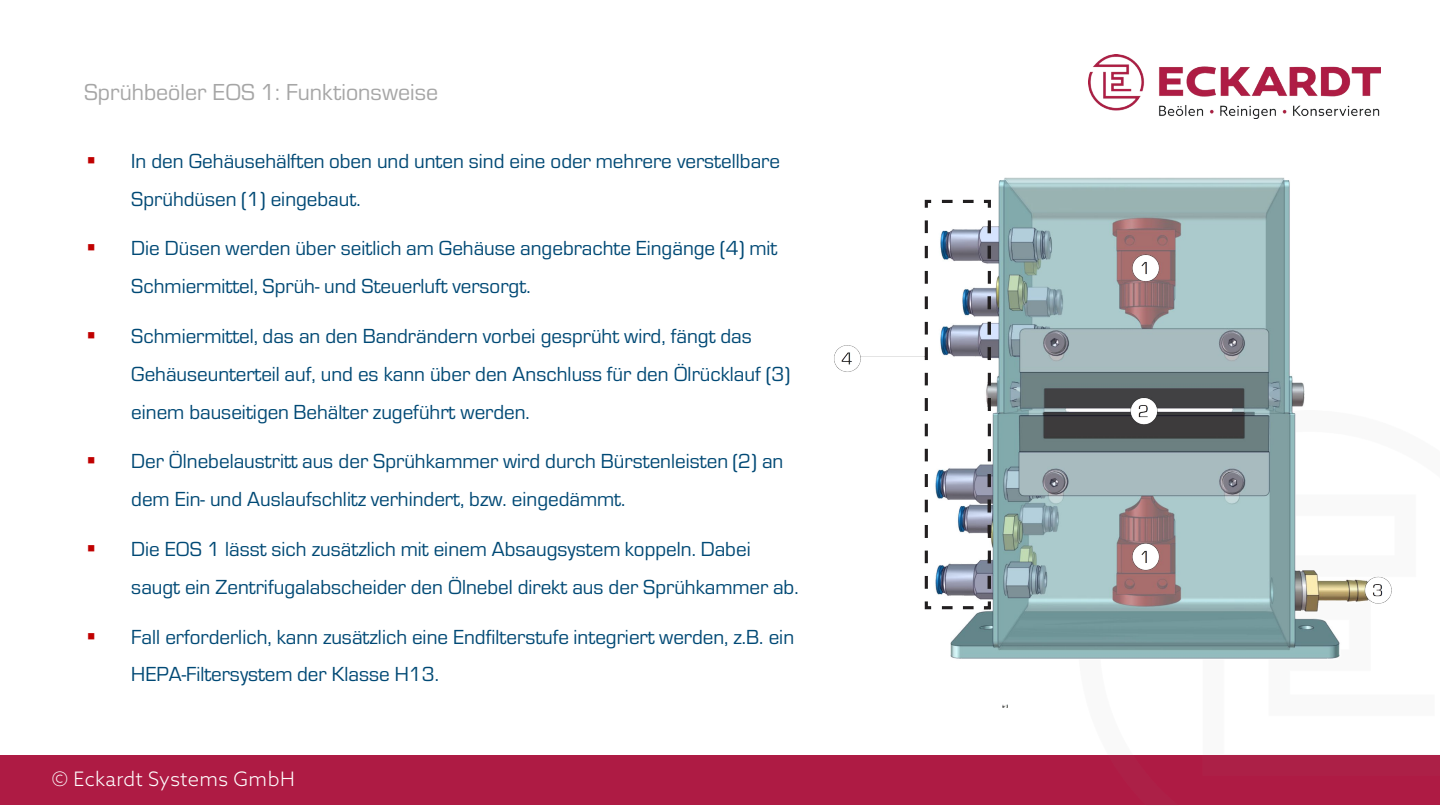
<style>
.page{position:relative;width:1440px;height:806px;background:#fff}
.page>*{position:absolute;margin:0;border:0;box-sizing:border-box;transform-origin:0 0}
.t1{font:24px "Eurostile";color:#a6a6a6}
.t2{font:21.2px/37.6px "Eurostile";color:#004975}
.t3{font:300 20px "Azo Sans";letter-spacing:.015em;color:#fff}
.s1{color:#c00000}
</style>
<div class="page">
<div style="left:0;top:756px;width:1440px;height:49px;background:#ae1b44"></div>
<img style="left:1088px;top:54px;width:292px;height:65px">
<img style="left:834px;top:177px;width:558px;height:482px">
<p class="t1" style="left:84px;top:76px;width:356px">Sprühbeöler EOS 1: Funktionsweise</p>
<p class="t2" style="left:131px;top:141px;width:650px;text-indent:-45px"><span class="s1">▪</span> In den Gehäusehälften oben und unten sind eine oder mehrere verstellbare<br>Sprühdüsen (1) eingebaut.</p>
<p class="t2" style="left:131px;top:228px;width:648px;text-indent:-45px"><span class="s1">▪</span> Die Düsen werden über seitlich am Gehäuse angebrachte Eingänge (4) mit<br>Schmiermittel, Sprüh- und Steuerluft versorgt.</p>
<p class="t2" style="left:131px;top:316px;width:661px;text-indent:-45px"><span class="s1">▪</span> Schmiermittel, das an den Bandrändern vorbei gesprüht wird, fängt das<br>Gehäuseunterteil auf, und es kann über den Anschluss für den Ölrücklauf (3) einem bauseitigen Behälter zugeführt werden.</p>
<p class="t2" style="left:131px;top:442px;width:654px;text-indent:-45px"><span class="s1">▪</span> Der Ölnebelaustritt aus der Sprühkammer wird durch Bürstenleisten (2) an dem Ein- und Auslaufschlitz verhindert, bzw. eingedämmt.</p>
<p class="t2" style="left:131px;top:529px;width:669px;text-indent:-45px"><span class="s1">▪</span> Die EOS 1 lässt sich zusätzlich mit einem Absaugsystem koppeln. Dabei saugt ein Zentrifugalabscheider den Ölnebel direkt aus der Sprühkammer ab.</p>
<p class="t2" style="left:131px;top:617px;width:664px;text-indent:-45px"><span class="s1">▪</span> Fall erforderlich, kann zusätzlich eine Endfilterstufe integriert werden, z.B. ein<br>HEPA-Filtersystem der Klasse H13.</p>
<p class="t3" style="left:52px;top:766px;width:244px">© Eckardt Systems GmbH</p>
</div>
